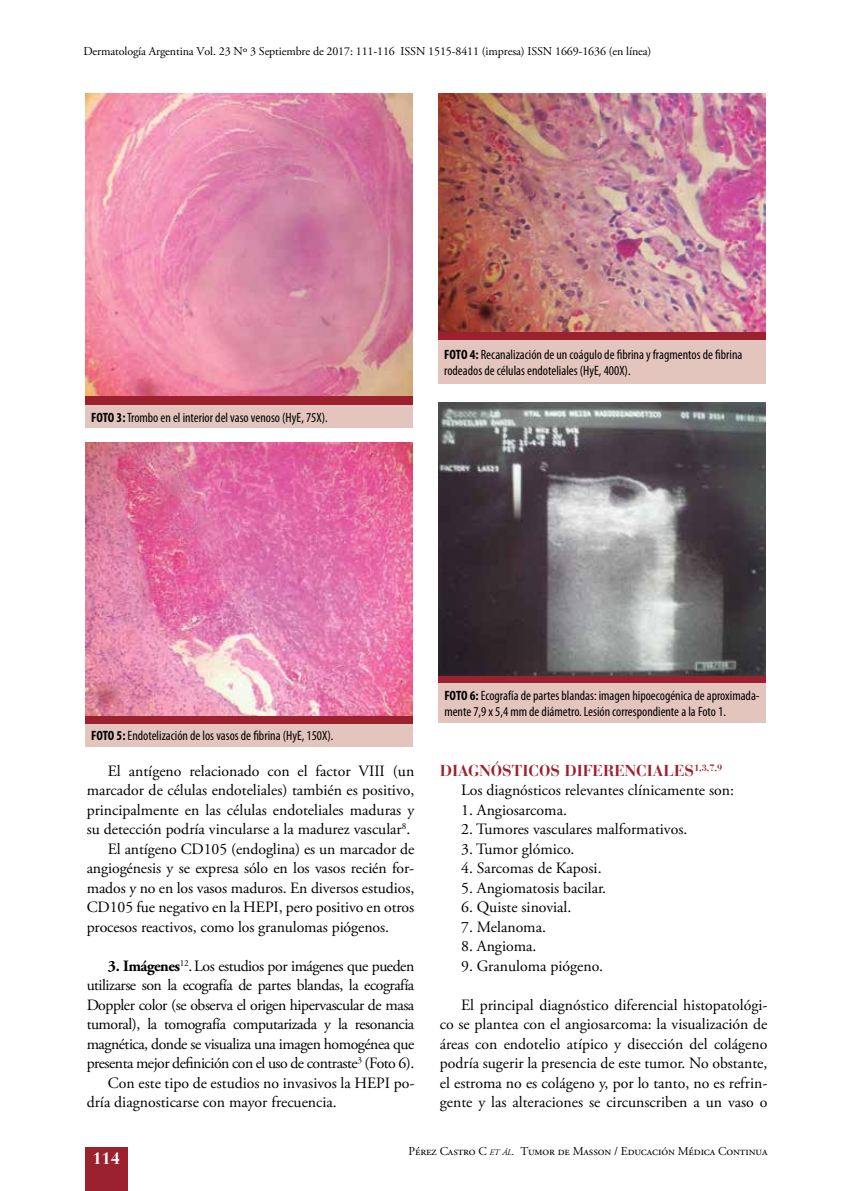
<style>
.page{position:relative;width:851px;height:1191px;background:#fff}
.page>*{position:absolute;margin:0;border:0;box-sizing:border-box;transform-origin:0 0}
.t1{font:700 16.5px "Bauer Bodoni Std";color:#fff}
.t2{font:15.75px/19.5px "Adobe Garamond Pro";letter-spacing:-.01em;color:#000;text-align:justify}
.t3{font:700 15.75px "Bauer Bodoni Std";color:#9c212e}
.t4{font:condensed 13.5px/16.2px "Myriad Pro";color:#000}
.t5{font:12px "Adobe Garamond Pro";letter-spacing:-.01em;color:#000}
.s1{font-weight:700}
.s2{font-style:italic;font-size:8.4px}
.s3{font-style:italic}
</style>
<div class="page">
<div style="left:85px;top:1146px;width:43px;height:45px;background:#9c212e"></div>
<img style="left:85px;top:94px;width:327px;height:302px">
<div style="left:438px;top:332px;width:327px;height:8px;background:#9c212e"></div>
<div style="left:438px;top:340px;width:327px;height:43px;background:#e3c5be"></div>
<img style="left:438px;top:94px;width:327px;height:238px">
<div style="left:85px;top:715px;width:327px;height:8px;background:#9c212e"></div>
<div style="left:85px;top:723px;width:327px;height:23px;background:#e3c5be"></div>
<img style="left:85px;top:443px;width:327px;height:272px">
<div style="left:438px;top:674px;width:327px;height:9px;background:#9c212e"></div>
<div style="left:438px;top:683px;width:327px;height:39px;background:#e3c5be"></div>
<img style="left:438px;top:402px;width:327px;height:273px">
<div style="left:85px;top:396px;width:327px;height:9px;background:#9c212e"></div>
<div style="left:85px;top:405px;width:327px;height:23px;background:#e3c5be"></div>
<p class="t5" style="left:83px;top:44px;width:569px">Dermatología Argentina Vol. 23 Nº 3 Septiembre de 2017: 111-116 ISSN 1515-8411 (impresa) ISSN 1669-1636 (en línea)</p>
<p class="t4" style="left:91px;top:409px;width:238px"><span class="s1">FOTO 3:</span>Trombo en el interior del vaso venoso (HyE, 75X).</p>
<p class="t4" style="left:444px;top:346px;width:299px"><span class="s1">FOTO 4:</span> Recanalización de un coágulo de fibrina y fragmentos de fibrina rodeados de células endoteliales (HyE, 400X).</p>
<p class="t4" style="left:91px;top:727px;width:244px"><span class="s1">FOTO 5:</span> Endotelización de los vasos de fibrina (HyE, 150X).</p>
<p class="t2" style="left:108px;top:761px;width:308px">El antígeno relacionado con el factor VIII (un</p>
<p class="t2" style="left:87px;top:781px;width:329px">marcador de células endoteliales) también es positivo,</p>
<p class="t2" style="left:87px;top:800px;width:329px">principalmente en las células endoteliales maduras y</p>
<p class="t2" style="left:87px;top:820px;width:325px">su detección podría vincularse a la madurez vascular<sup>8</sup>.</p>
<p class="t2" style="left:108px;top:839px;width:308px">El antígeno CD105 (endoglina) es un marcador de</p>
<p class="t2" style="left:87px;top:859px;width:329px">angiogénesis y se expresa sólo en los vasos recién for-</p>
<p class="t2" style="left:87px;top:878px;width:329px">mados y no en los vasos maduros. En diversos estudios,</p>
<p class="t2" style="left:87px;top:898px;width:329px">CD105 fue negativo en la HEPI, pero positivo en otros</p>
<p class="t2" style="left:87px;top:917px;width:304px">procesos reactivos, como los granulomas piógenos.</p>
<p class="t2" style="left:108px;top:956px;width:308px"><span class="s1">3. Imágenes</span><sup>12</sup>.Los estudios por imágenes que pueden</p>
<p class="t2" style="left:87px;top:976px;width:329px">utilizarse son la ecografía de partes blandas, la ecografía</p>
<p class="t2" style="left:87px;top:995px;width:329px">Doppler color (se observa el origen hipervascular de masa</p>
<p class="t2" style="left:87px;top:1015px;width:329px">tumoral), la tomografía computarizada y la resonancia</p>
<p class="t2" style="left:87px;top:1034px;width:329px">magnética, donde se visualiza una imagen homogénea que</p>
<p class="t2" style="left:87px;top:1054px;width:329px">presenta mejor definición con el uso de contraste<sup>3</sup> (Foto 6).</p>
<p class="t2" style="left:108px;top:1073px;width:308px">Con este tipo de estudios no invasivos la HEPI po-</p>
<p class="t2" style="left:87px;top:1093px;width:252px">dría diagnosticarse con mayor frecuencia.</p>
<p class="t4" style="left:444px;top:687px;width:317px"><span class="s1">FOTO 6:</span> Ecografía de partes blandas: imagen hipoecogénica de aproximada&shy;mente 7,9 x 5,4 mm de diámetro. Lesión correspondiente a la Foto 1.</p>
<p class="t3" style="left:440px;top:761px;width:284px">DIAGNÓSTICOS DIFERENCIALES<sup>1,3,7,9</sup></p>
<p class="t2" style="left:461px;top:781px;width:274px">Los diagnósticos relevantes clínicamente son:</p>
<p class="t2" style="left:461px;top:800px;width:107px">1. Angiosarcoma.</p>
<p class="t2" style="left:461px;top:820px;width:228px">2. Tumores vasculares malformativos.</p>
<p class="t2" style="left:461px;top:839px;width:115px">3. Tumor glómico.</p>
<p class="t2" style="left:461px;top:859px;width:142px">4. Sarcomas de Kaposi.</p>
<p class="t2" style="left:461px;top:878px;width:147px">5. Angiomatosis bacilar.</p>
<p class="t2" style="left:461px;top:898px;width:112px">6. Quiste sinovial.</p>
<p class="t2" style="left:461px;top:917px;width:86px">7. Melanoma.</p>
<p class="t2" style="left:461px;top:937px;width:77px">8. Angioma.</p>
<p class="t2" style="left:461px;top:956px;width:143px">9. Granuloma piógeno.</p>
<p class="t2" style="left:440px;top:995px;width:329px;text-indent:21px">El principal diagnóstico diferencial histopatológi&shy;co se plantea con el angiosarcoma: la visualización de áreas con endotelio atípico y disección del colágeno podría sugerir la presencia de este tumor. No obstante, el estroma no es colágeno y, por lo tanto, no es refrin&shy;gente y las alteraciones se circunscriben a un vaso o</p>
<p class="t1" style="left:92px;top:1148px;width:29px">114</p>
<p class="t5" style="left:408px;top:1144px;width:360px">Pérez Castro C <span class="s2">et ál</span><span class="s3">.</span> Tumor de Masson / Educación Médica Continua</p>
</div>
